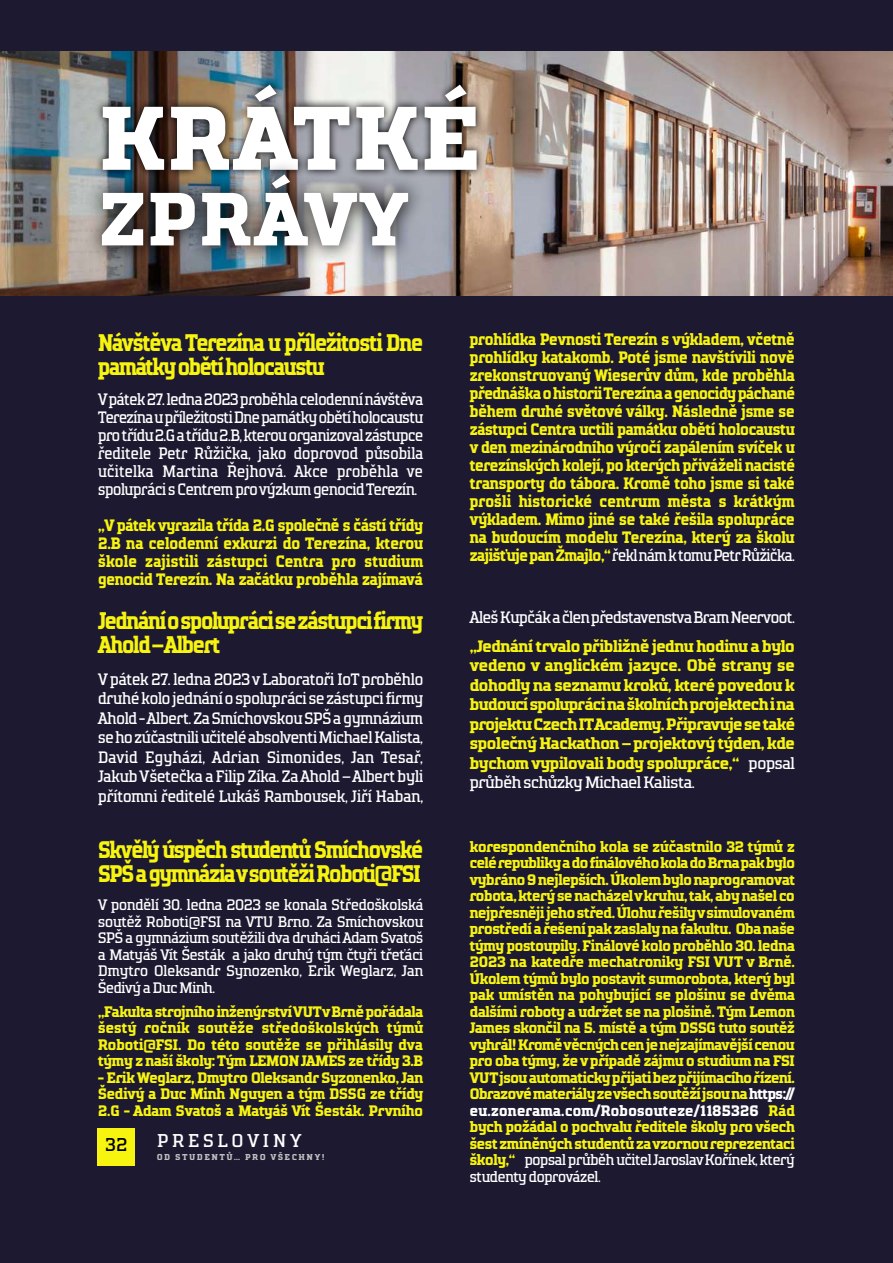
<style>
.page{position:relative;width:893px;height:1263px;background:#1d1931}
.page>*{position:absolute;margin:0;border:0;box-sizing:border-box;transform-origin:0 0}
.t1{font:700 90px "TT Polls";letter-spacing:-.01em;color:#fff;scale:1.1 1}
.t2{font:700 75px "TT Polls";letter-spacing:-.01em;color:#fff;scale:1.1 1}
.t3{font:700 24px/24px "TT Polls";letter-spacing:-.09em;color:#f7f410;scale:.92 1}
.t4{font:18.6px "TT Polls";letter-spacing:.16em;color:#fff;scale:1.05 1}
.t5{font:18.6px "TT Polls";color:#000;scale:1.05 1}
.t6{font:700 16.5px/18px "TT Polls";letter-spacing:-.055em;color:#f7f410;text-align:justify}
.t7{font:16.5px/19.5px "TT Polls";letter-spacing:-.06em;color:#fff;text-align:justify}
.t8{font:700 16.5px/19.5px "TT Polls";letter-spacing:-.055em;color:#f7f410;text-align:justify;scale:1.05 1}
.t9{font:700 15.15px/16.5px "TT Polls";letter-spacing:-.06em;color:#f7f410;text-align:justify}
.t10{font:15.15px/16.5px "TT Polls";letter-spacing:-.04em;color:#fff;text-align:justify}
.t11{font:700 8.55px "TT Polls";letter-spacing:.16em;color:#c0c0c0;scale:1.05 1}
.s1{font-weight:400;color:#fff}
.s2{color:#fff}
</style>
<div class="page">
<img style="left:0;top:52px;width:893px;height:243px">
<img style="left:94px;top:77px;width:391px;height:101px">
<img style="left:83px;top:158px;width:344px;height:106px">
<div style="left:98px;top:1128px;width:37px;height:37px;background:#f7f410"></div>
<h1 class="t1" style="left:98px;top:83px;width:351px">KRÁTKÉ</h1>
<h2 class="t2" style="left:98px;top:173px;width:285px">ZPRÁVY</h2>
<h3 class="t3" style="left:98px;top:331px;width:356px">Návštěva Terezína u příležitosti Dne památky obětí holocaustu</h3>
<p class="t7" style="left:98px;top:390px;width:327px;line-height:18px">V pátek 27. ledna 2023 proběhla celodenní návštěva Terezína u příležitosti Dne památky obětí holocaustu pro třídu 2.G a třídu 2.B, kterou organizoval zástupce ředitele Petr Růžička, jako doprovod působila učitelka Martina Řejhová. Akce proběhla ve spolupráci s Centrem pro výzkum genocid Terezín.</p>
<p class="t6" style="left:98px;top:516px;width:327px">„V pátek vyrazila třída 2.G společně s částí třídy 2.B na celodenní exkurzi do Terezína, kterou škole zajistili zástupci Centra pro studium genocid Terezín. Na začátku proběhla zajímavá</p>
<h3 class="t3" style="left:98px;top:609px;width:356px">Jednání o spolupráci se zástupci firmy<br>Ahold – Albert</h3>
<p class="t7" style="left:98px;top:669px;width:327px">V pátek 27. ledna 2023 v Laboratoři IoT proběhlo druhé kolo jednání o spolupráci se zástupci firmy Ahold - Albert. Za Smíchovskou SPŠ a gymnázium se ho zúčastnili učitelé absolventi Michael Kalista, David Egyházi, Adrian Simonides, Jan Tesař, Jakub Všetečka a Filip Zíka. Za Ahold – Albert byli přítomni ředitelé Lukáš Rambousek, Jiří Haban,</p>
<h3 class="t3" style="left:98px;top:838px;width:356px">Skvělý úspěch studentů Smíchovské<br>SPŠ a gymnázia v soutěži Roboti@FSI</h3>
<p class="t10" style="left:98px;top:897px;width:327px">V pondělí 30. ledna 2023 se konala Středoškolská soutěž Roboti@FSI na VTU Brno. Za Smíchovskou SPŠ a gymnázium soutěžili dva druháci Adam Svatoš a Matyáš Vít Šesták a jako druhý tým čtyři třeťáci Dmytro Oleksandr Synozenko, Erik Weglarz, Jan Šedivý a Duc Minh.</p>
<p class="t9" style="left:98px;top:1003px;width:327px">„Fakulta strojního inženýrství VUT v Brně pořádala šestý ročník soutěže středoškolských týmů Roboti@FSI. Do této soutěže se přihlásily dva týmy z naší školy: Tým LEMON JAMES ze třídy 3.B</p>
<p class="t9" style="left:98px;top:1069px;width:327px">- Erik Weglarz, Dmytro Oleksandr Syzonenko, Jan Šedivý a Duc Minh Nguyen a tým DSSG ze třídy 2.G - Adam Svatoš a Matyáš Vít Šesták. Prvního</p>
<p class="t5" style="left:105px;top:1134px;width:23px">32</p>
<p class="t4" style="left:157px;top:1129px;width:139px">PRESLOVINY</p>
<p class="t11" style="left:157px;top:1152px;width:161px">OD STUDENTŮ... PRO VŠECHNY!</p>
<p class="t6" style="left:469px;top:330px;width:327px">prohlídka Pevnosti Terezín s výkladem, včetně prohlídky katakomb. Poté jsme navštívili nově zrekonstruovaný Wieserův dům, kde proběhla přednáška o historii Terezína a genocidy páchané během druhé světové války. Následně jsme se zástupci Centra uctili památku obětí holocaustu v den mezinárodního výročí zapálením svíček u terezínských kolejí, po kterých přiváželi nacisté transporty do tábora. Kromě toho jsme si také prošli historické centrum města s krátkým výkladem. Mimo jiné se také řešila spolupráce na budoucím modelu Terezína, který za školu zajišťuje pan Žmajlo,“ <span class="s1">řekl nám k tomu Petr Růžička.</span></p>
<p class="t7" style="left:469px;top:608px;width:327px">Aleš Kupčák a člen představenstva Bram Neervoot.</p>
<p class="t8" style="left:469px;top:636px;width:312px">„Jednání trvalo přibližně jednu hodinu a bylo vedeno v anglickém jazyce. Obě strany se dohodly na seznamu kroků, které povedou k budoucí spolupráci na školních projektech i na projektu Czech IT Academy. Připravuje se také společný Hackathon – projektový týden, kde bychom vypilovali body spolupráce,“ <span class="s1">popsal průběh schůzky Michael Kalista.</span></p>
<p class="t9" style="left:469px;top:838px;width:327px">korespondenčního kola se zúčastnilo 32 týmů z celé republiky a do finálového kola do Brna pak bylo vybráno 9 nejlepších. Úkolem bylo naprogramovat robota, který se nacházel v kruhu, tak, aby našel co nejpřesněji jeho střed. Úlohu řešily v simulovaném prostředí a řešení pak zaslaly na fakultu. Oba naše týmy postoupily. Finálové kolo proběhlo 30. ledna 2023 na katedře mechatroniky FSI VUT v Brně.<br>Úkolem týmů bylo postavit sumorobota, který byl pak umístěn na pohybující se plošinu se dvěma dalšími roboty a udržet se na plošině. Tým Lemon James skončil na 5. místě a tým DSSG tuto soutěž vyhrál! Kromě věcných cen je nejzajímavější cenou pro oba týmy, že v případě zájmu o studium na FSI VUT jsou automaticky přijati bez přijímacího řízení.<br>Obrazové materiály ze všech soutěží jsou na <span class="s2">https:// eu.zonerama.com/Robosouteze/1185326</span> Rád bych požádal o pochvalu ředitele školy pro všech šest zmíněných studentů za vzornou reprezentaci školy,“ <span class="s1">popsal průběh učitel Jaroslav Kořínek, který studenty doprovázel.</span></p>
</div>
